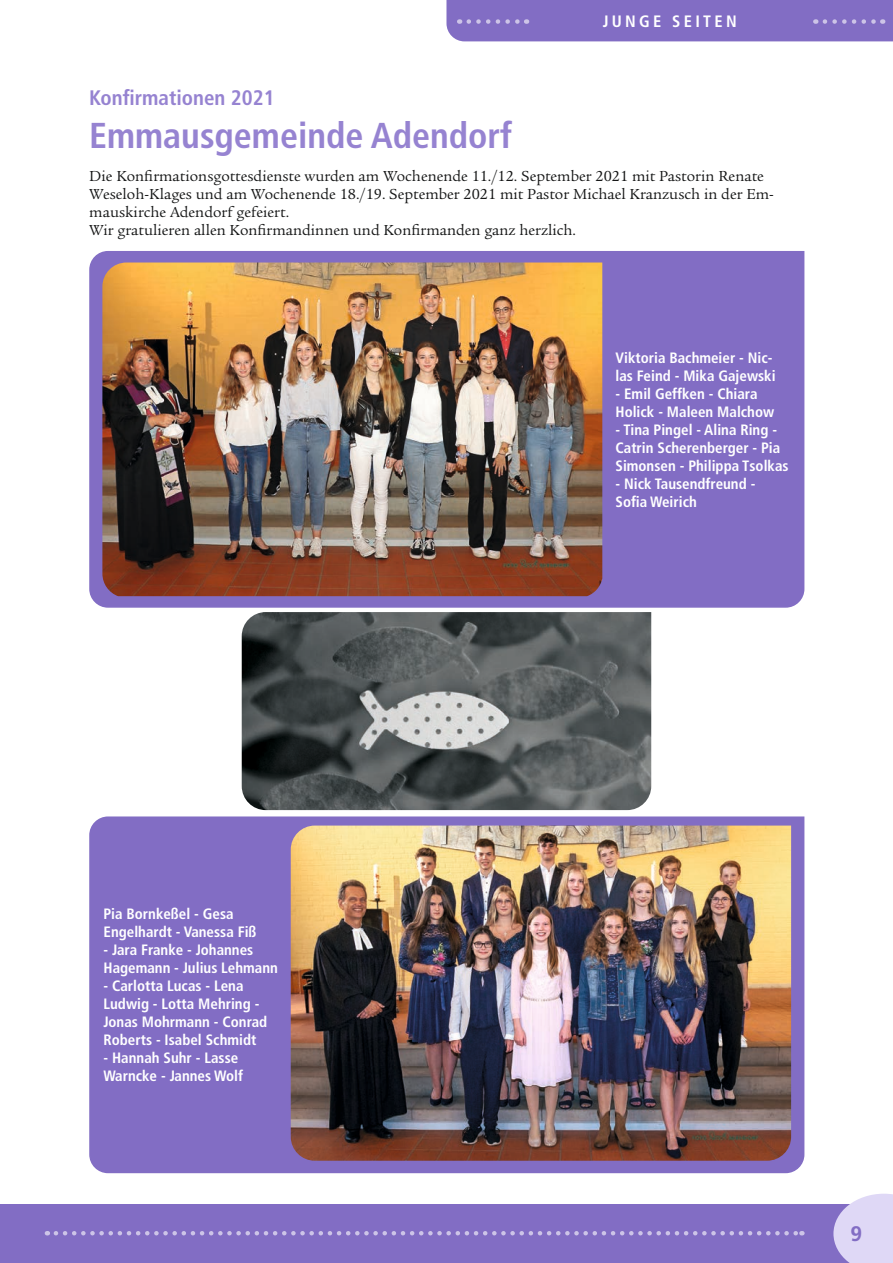
<style>
.page{position:relative;width:893px;height:1263px;background:#fff}
.page>*{position:absolute;margin:0;border:0;box-sizing:border-box;transform-origin:0 0}
.t1{font:700 condensed 36px "Frutiger LT Std";color:#9683d1}
.t2{font:700 condensed 21px "Frutiger LT Std";color:#9683d1}
.t3{font:700 21px "Frutiger";color:#826dc4}
.t4{font:700 condensed 16.5px "Frutiger LT Std";letter-spacing:.2em;color:#fff}
.t5{font:700 condensed 15px/18px "Frutiger LT Std";color:#fff}
.t6{font:15px/18px "Legacy Serif";color:#151616}
</style>
<div class="page">
<div style="left:1px;top:1204px;width:892px;height:59px;background:#826dc4"></div>
<svg style="left:56px;top:1231px;width:746px;height:4px"></svg>
<div style="left:89px;top:251px;width:716px;height:357px;background:#826dc4"></div>
<img style="left:102px;top:262px;width:500px;height:334px">
<div style="left:89px;top:816px;width:716px;height:358px;background:#826dc4"></div>
<img style="left:291px;top:825px;width:500px;height:336px">
<img style="left:242px;top:612px;width:409px;height:198px">
<div style="left:446px;top:0;width:447px;height:41px;background:#826dc4"></div>
<svg style="left:833px;top:1194px;width:60px;height:69px;background:#d9d2f2"></svg>
<h2 class="t2" style="left:89px;top:85px;width:187px">Konfirmationen 2021</h2>
<h1 class="t1" style="left:89px;top:115px;width:424px">Emmausgemeinde Adendorf</h1>
<p class="t4" style="left:603px;top:11px;width:136px">JUNGE SEITEN</p>
<p class="t6" style="left:89px;top:167px;width:686px">Die Konfirmationsgottesdienste wurden am Wochenende 11./12. September 2021 mit Pastorin Renate Weseloh-Klages und am Wochenende 18./19. September 2021 mit Pastor Michael Kranzusch in der Em&shy;mauskirche Adendorf gefeiert.<br>Wir gratulieren allen Konfirmandinnen und Konfirmanden ganz herzlich.</p>
<p class="t5" style="left:615px;top:349px;width:162px">Viktoria Bachmeier - Nic&shy;las Feind - Mika Gajewski</p>
<p class="t5" style="left:615px;top:385px;width:160px">- Emil Geffken - Chiara<br>Holick - Maleen Malchow</p>
<p class="t5" style="left:615px;top:421px;width:175px">- Tina Pingel - Alina Ring -<br>Catrin Scherenberger - Pia<br>Simonsen - Philippa Tsolkas</p>
<p class="t5" style="left:615px;top:475px;width:141px">- Nick Tausendfreund -<br>Sofia Weirich</p>
<p class="t5" style="left:103px;top:905px;width:155px">Pia Bornkeßel - Gesa<br>Engelhardt - Vanessa Fiß</p>
<p class="t5" style="left:103px;top:941px;width:176px">- Jara Franke - Johannes<br>Hagemann - Julius Lehmann</p>
<p class="t5" style="left:103px;top:977px;width:165px">- Carlotta Lucas - Lena<br>Ludwig - Lotta Mehring -<br>Jonas Mohrmann - Conrad<br>Roberts - Isabel Schmidt</p>
<p class="t5" style="left:103px;top:1049px;width:141px">- Hannah Suhr - Lasse<br>Warncke - Jannes Wolf</p>
<h2 class="t3" style="left:850px;top:1222px;width:13px">9</h2>
</div>
